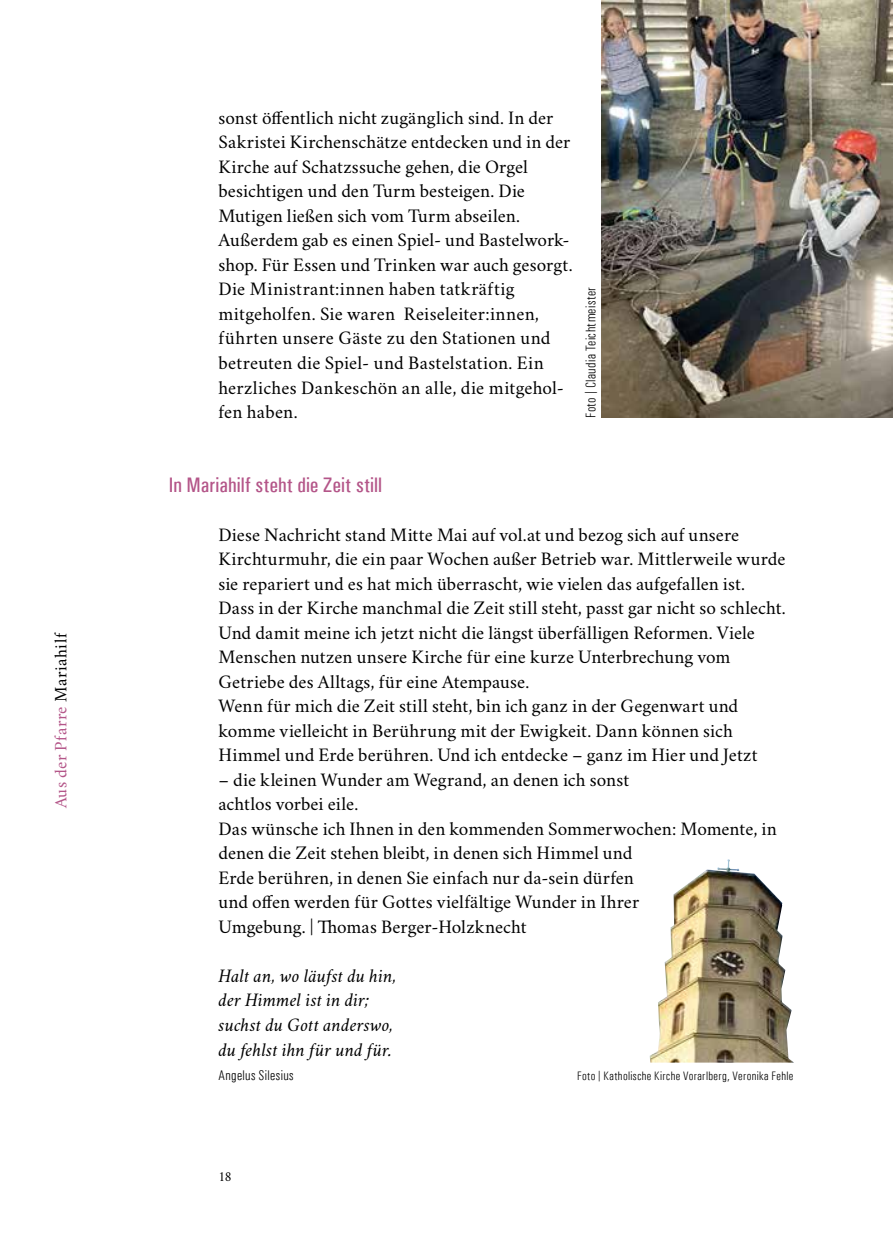
<style>
.page{position:relative;width:893px;height:1241px;background:#fff}
.page>*{position:absolute;margin:0;border:0;box-sizing:border-box;transform-origin:0 0}
.t1{font:500 condensed 21px "Univers";letter-spacing:.005em;color:#b45689}
.t2{font:19.25px/24.5px "Crimson";letter-spacing:.005em;color:#000}
.t3{font:italic 19.25px/24.5px "Crimson";color:#000}
.t4{font:17.5px "Crimson";letter-spacing:.035em;color:#b45689}
.t5{font:300 condensed 14px "Univers";letter-spacing:.025em;color:#000}
.t6{font:14px "Crimson";color:#000}
.t7{font:300 condensed 12.25px "Univers";letter-spacing:.03em;color:#000}
.s1{color:#000}
.s2{font-family:"Crimson";font-weight:400;font-stretch:normal}
</style>
<div class="page">
<img style="left:602px;top:0;width:291px;height:418px">
<img style="left:650px;top:859px;width:143px;height:203px">
<p class="t4" style="left:47px;top:808px;width:177px;rotate:-90deg">Aus der Pfarre <span class="s1">Mariahilf</span></p>
<p class="t2" style="left:218px;top:103px;width:356px">sonst öffentlich nicht zugänglich sind. In der Sakristei Kirchenschätze entdecken und in der Kirche auf Schatzssuche gehen, die Orgel besichtigen und den Turm besteigen. Die Mutigen ließen sich vom Turm abseilen.<br>Außerdem gab es einen Spiel- und Bastelwork&shy;shop. Für Essen und Trinken war auch gesorgt.<br>Die Ministrant:innen haben tatkräftig mitgeholfen. Sie waren Reiseleiter:innen, führten unsere Gäste zu den Stationen und betreuten die Spiel- und Bastelstation. Ein herzliches Dankeschön an alle, die mitgehol&shy;fen haben.</p>
<p class="t5" style="left:583px;top:418px;width:132px;rotate:-90deg">Foto <span class="s2">|</span> Claudia Teichtmeister</p>
<p class="t1" style="left:169px;top:472px;width:215px">In Mariahilf steht die Zeit still</p>
<p class="t2" style="left:218px;top:519px;width:569px">Diese Nachricht stand Mitte Mai auf vol.at und bezog sich auf unsere Kirchturmuhr, die ein paar Wochen außer Betrieb war. Mittlerweile wurde sie repariert und es hat mich überrascht, wie vielen das aufgefallen ist.<br>Dass in der Kirche manchmal die Zeit still steht, passt gar nicht so schlecht.<br>Und damit meine ich jetzt nicht die längst überfälligen Reformen. Viele Menschen nutzen unsere Kirche für eine kurze Unterbrechung vom Getriebe des Alltags, für eine Atempause.<br>Wenn für mich die Zeit still steht, bin ich ganz in der Gegenwart und komme vielleicht in Berührung mit der Ewigkeit. Dann können sich Himmel und Erde berühren. Und ich entdecke – ganz im Hier und Jetzt</p>
<p class="t2" style="left:218px;top:764px;width:560px">– die kleinen Wunder am Wegrand, an denen ich sonst<br>achtlos vorbei eile.<br>Das wünsche ich Ihnen in den kommenden Sommerwochen: Momente, in denen die Zeit stehen bleibt, in denen sich Himmel und<br>Erde berühren, in denen Sie einfach nur da-sein dürfen<br>und offen werden für Gottes vielfältige Wunder in Ihrer<br>Umgebung. | Thomas Berger-Holzknecht</p>
<p class="t3" style="left:218px;top:962px;width:180px">Halt an, wo läufst du hin, der Himmel ist in dir; suchst du Gott anderswo, du fehlst ihn für und für.</p>
<p class="t5" style="left:218px;top:1066px;width:77px">Angelus Silesius</p>
<p class="t7" style="left:577px;top:1068px;width:218px">Foto <span class="s2">|</span> Katholische Kirche Vorarlberg, Veronika Fehle</p>
<p class="t6" style="left:218px;top:1164px;width:15px">18</p>
</div>
